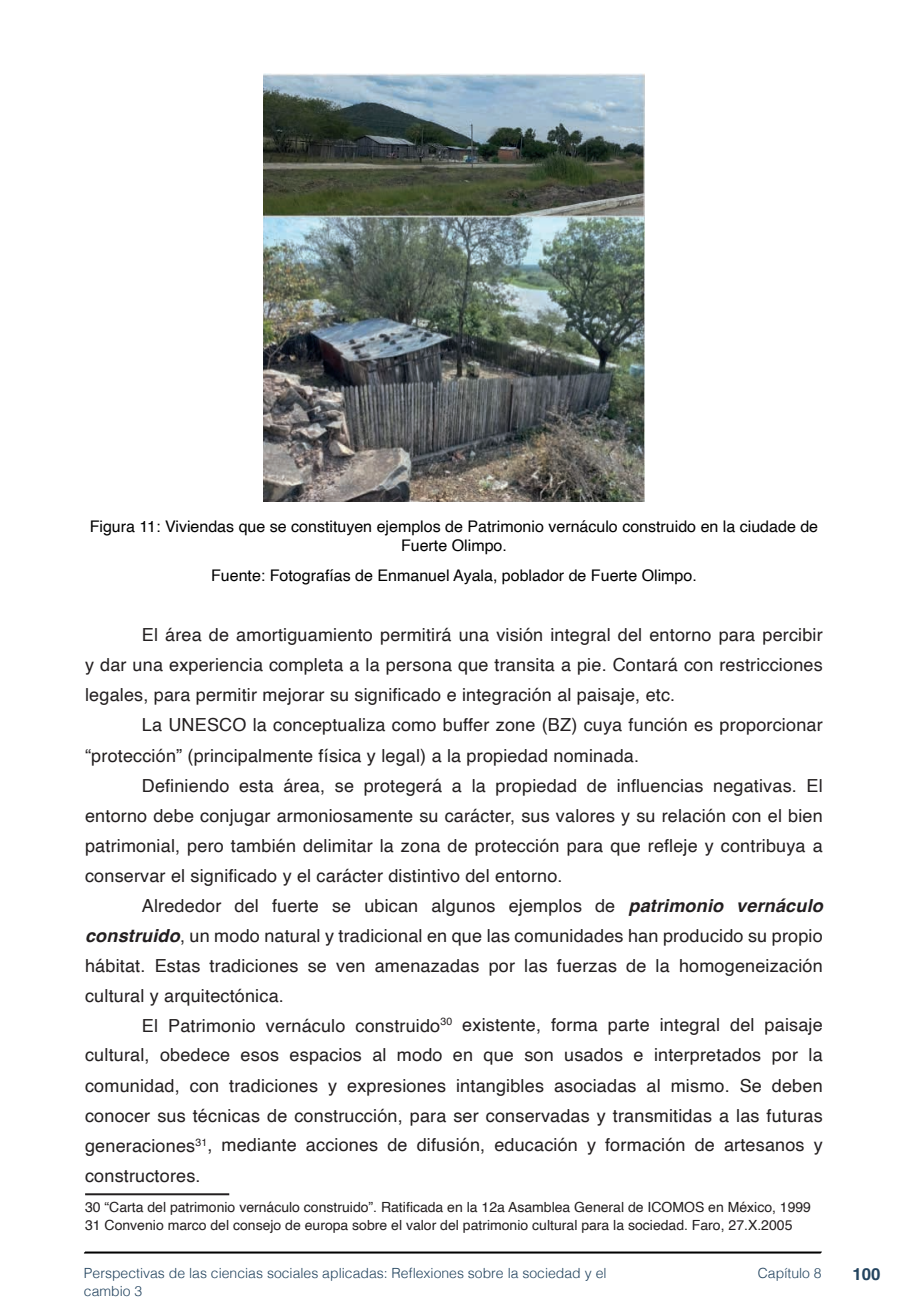
<style>
.page{position:relative;width:908px;height:1304px;background:#fff}
.page>*{position:absolute;margin:0;border:0;box-sizing:border-box;transform-origin:0 0}
.t1{font:18px/30px "Helvetica";letter-spacing:.01em;color:#231f20;text-align:justify}
.t2{font:700 16.8px "Helvetica";color:#23445f}
.t3{font:16px/19.2px "Helvetica";color:#000;text-align:center}
.t4{font:14px/18px "Helvetica";color:#231f20}
.t5{font:300 14px/18px "Helvetica";color:#23445f}
.s1{font-weight:700;font-style:italic}
</style>
<div class="page">
<svg style="left:84px;top:1251px;width:737px;height:3px;background:#515151"></svg>
<img style="left:263px;top:74px;width:381px;height:427px">
<hr style="left:85px;top:1193px;width:144px;height:2px;background:#231f20">
<p class="t3" style="left:90px;top:517px;width:729px">Figura 11: Viviendas que se constituyen ejemplos de Patrimonio vernáculo construido en la ciudade de<br>Fuerte Olimpo.</p>
<p class="t3" style="left:211px;top:567px;width:487px">Fuente: Fotografías de Enmanuel Ayala, poblador de Fuerte Olimpo.</p>
<p class="t1" style="left:85px;top:621px;width:738px;text-indent:57px">El área de amortiguamiento permitirá una visión integral del entorno para percibir y dar una experiencia completa a la persona que transita a pie. Contará con restricciones legales, para permitir mejorar su significado e integración al paisaje, etc.</p>
<p class="t1" style="left:85px;top:711px;width:738px;text-indent:57px">La UNESCO la conceptualiza como buffer zone (BZ) cuya función es proporcionar “protección” (principalmente física y legal) a la propiedad nominada.</p>
<p class="t1" style="left:85px;top:771px;width:738px;text-indent:57px">Definiendo esta área, se protegerá a la propiedad de influencias negativas. El entorno debe conjugar armoniosamente su carácter, sus valores y su relación con el bien patrimonial, pero también delimitar la zona de protección para que refleje y contribuya a conservar el significado y el carácter distintivo del entorno.</p>
<p class="t1" style="left:85px;top:891px;width:739px;text-indent:57px">Alrededor del fuerte se ubican algunos ejemplos de <span class="s1">patrimonio vernáculo construido</span>, un modo natural y tradicional en que las comunidades han producido su propio hábitat. Estas tradiciones se ven amenazadas por las fuerzas de la homogeneización cultural y arquitectónica.</p>
<p class="t1" style="left:85px;top:1011px;width:738px;text-indent:57px">El Patrimonio vernáculo construido<sup>30</sup> existente, forma parte integral del paisaje cultural, obedece esos espacios al modo en que son usados e interpretados por la comunidad, con tradiciones y expresiones intangibles asociadas al mismo. Se deben conocer sus técnicas de construcción, para ser conservadas y transmitidas a las futuras generaciones<sup>31</sup>, mediante acciones de difusión, educación y formación de artesanos y constructores.</p>
<p class="t4" style="left:85px;top:1199px;width:727px">30 “Carta del patrimonio vernáculo construido”. Ratificada en la 12a Asamblea General de ICOMOS en México, 1999<br>31 Convenio marco del consejo de europa sobre el valor del patrimonio cultural para la sociedad. Faro, 27.X.2005</p>
<p class="t5" style="left:84px;top:1263px;width:524px">Perspectivas de las ciencias sociales aplicadas: Reflexiones sobre la sociedad y el cambio 3</p>
<p class="t5" style="left:757px;top:1263px;width:65px">Capítulo 8</p>
<p class="t2" style="left:851px;top:1264px;width:30px">100</p>
</div>
